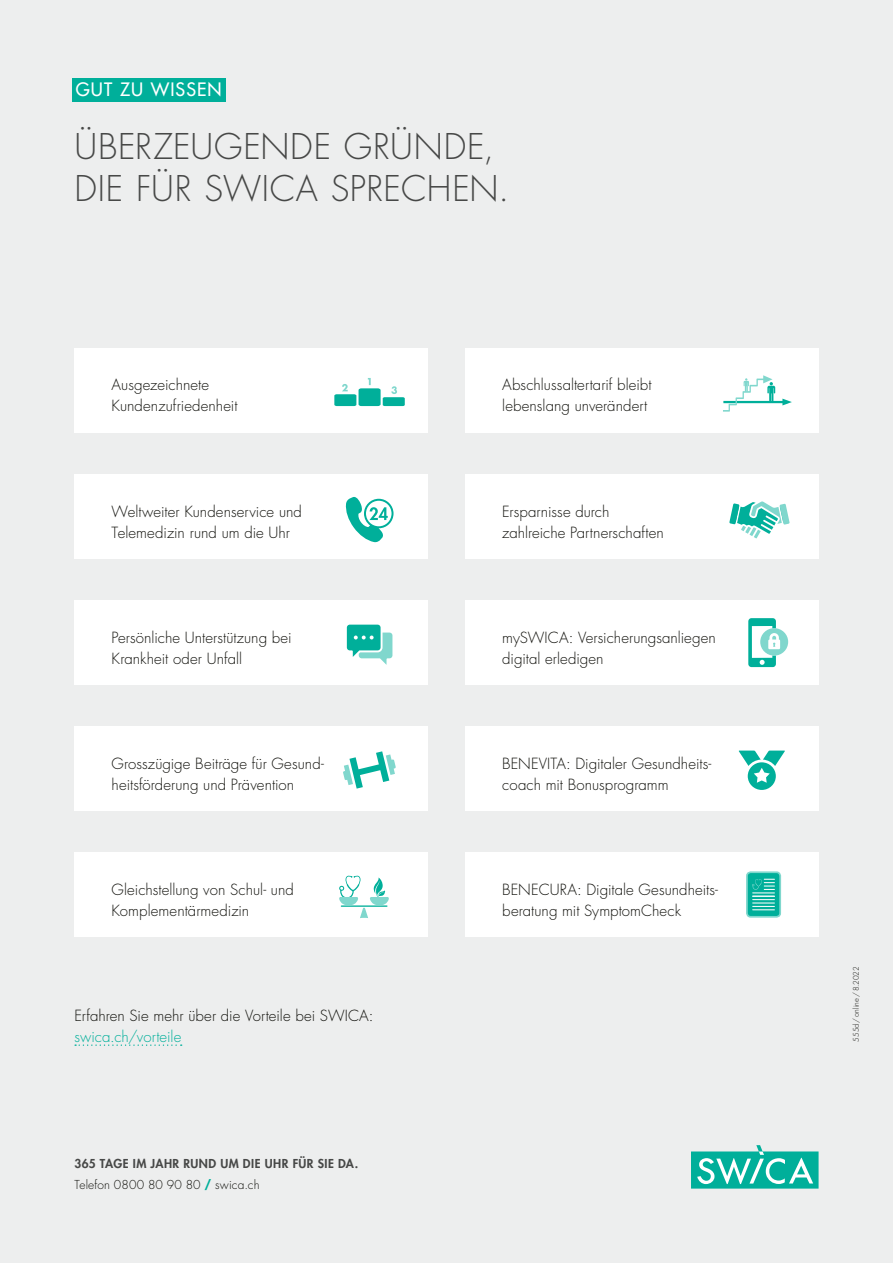
<style>
.page{position:relative;width:893px;height:1263px;background:#edeeee}
.page>*{position:absolute;margin:0;border:0;box-sizing:border-box;transform-origin:0 0}
.t1{font:300 34.5px/42px "Futura Std";letter-spacing:.02em;color:#474847}
.t2{font:500 18px "Futura Std";letter-spacing:.055em;color:#fff}
.t3{font:300 15px/21px "Futura Std";color:#12120d}
.t4{font:300 15px "Futura Std";letter-spacing:.005em;color:#00af9a}
.t5{font:800 12px/21px "Futura Std";letter-spacing:.04em;color:#474847}
.t6{font:300 7.5px "Futura Std";color:#12120d}
.s1{font-weight:300;color:#12120d}
.s2{font-weight:700;color:#00af9a}
</style>
<div class="page">
<svg style="left:691px;top:1145px;width:128px;height:43px"></svg>
<div style="left:72px;top:78px;width:154px;height:23px;background:#00af9a"></div>
<svg style="left:75px;top:1044px;width:107px;height:2px"></svg>
<div style="left:465px;top:600px;width:354px;height:84px;background:#fff"></div>
<div style="left:74px;top:348px;width:354px;height:84px;background:#fff"></div>
<div style="left:74px;top:852px;width:354px;height:85px;background:#fff"></div>
<div style="left:465px;top:348px;width:354px;height:84px;background:#fff"></div>
<div style="left:74px;top:726px;width:354px;height:84px;background:#fff"></div>
<div style="left:74px;top:600px;width:354px;height:84px;background:#fff"></div>
<div style="left:74px;top:474px;width:354px;height:84px;background:#fff"></div>
<div style="left:465px;top:474px;width:354px;height:84px;background:#fff"></div>
<div style="left:465px;top:726px;width:354px;height:84px;background:#fff"></div>
<div style="left:465px;top:852px;width:354px;height:84px;background:#fff"></div>
<hr style="left:724px;top:401px;width:62px;height:2px;background:#00af9a">
<svg style="left:782px;top:399px;width:10px;height:6px"></svg>
<svg style="left:723px;top:375px;width:52px;height:37px"></svg>
<svg style="left:339px;top:876px;width:50px;height:42px"></svg>
<svg style="left:346px;top:497px;width:48px;height:45px"></svg>
<svg style="left:729px;top:501px;width:61px;height:37px"></svg>
<svg style="left:347px;top:625px;width:45px;height:40px"></svg>
<svg style="left:334px;top:378px;width:71px;height:28px"></svg>
<svg style="left:343px;top:751px;width:53px;height:38px"></svg>
<svg style="left:739px;top:750px;width:46px;height:40px"></svg>
<div style="left:747px;top:872px;width:33px;height:45px;background:#00af9a;border-radius:4px"></div>
<div style="left:746px;top:871px;width:35px;height:47px;border:2px solid #80d7cd;border-radius:4px"></div>
<svg style="left:752px;top:879px;width:22px;height:31px"></svg>
<svg style="left:748px;top:618px;width:40px;height:49px"></svg>
<p class="t2" style="left:76px;top:79px;width:147px">GUT ZU WISSEN</p>
<h1 class="t1" style="left:74px;top:127px;width:436px">ÜBERZEUGENDE GRÜNDE,<br>DIE FÜR SWICA SPRECHEN.</h1>
<p class="t3" style="left:112px;top:375px;width:127px">Ausgezeichnete<br>Kundenzufriedenheit</p>
<p class="t3" style="left:502px;top:375px;width:151px">Abschlussaltertarif bleibt lebenslang unverändert</p>
<p class="t3" style="left:112px;top:501px;width:192px">Weltweiter Kundenservice und<br>Telemedizin rund um die Uhr</p>
<p class="t3" style="left:502px;top:501px;width:163px">Ersparnisse durch zahlreiche Partnerschaften</p>
<p class="t3" style="left:112px;top:627px;width:182px">Persönliche Unterstützung bei<br>Krankheit oder Unfall</p>
<p class="t3" style="left:112px;top:753px;width:214px">Grosszügige Beiträge für Gesund&shy;heitsförderung und Prävention</p>
<p class="t3" style="left:112px;top:879px;width:184px">Gleichstellung von Schul- und<br>Komplementärmedizin</p>
<p class="t3" style="left:74px;top:1005px;width:300px">Erfahren Sie mehr über die Vorteile bei SWICA:</p>
<p class="t4" style="left:74px;top:1027px;width:108px">swica.ch/vorteile</p>
<p class="t5" style="left:74px;top:1153px;width:285px">365 TAGE IM JAHR RUND UM DIE UHR FÜR SIE DA.<br><span class="s1">Telefon 0800 80 90 80</span> <span class="s2">/</span> <span class="s1">swica.ch</span></p>
<p class="t3" style="left:502px;top:627px;width:215px">mySWICA: Versicherungsanliegen digital erledigen</p>
<p class="t3" style="left:502px;top:753px;width:210px">BENEVITA: Digitaler Gesundheits&shy;coach mit Bonusprogramm</p>
<p class="t3" style="left:502px;top:879px;width:217px">BENECURA: Digitale Gesundheits&shy;beratung mit SymptomCheck</p>
<p class="t6" style="left:852px;top:1041px;width:77px;rotate:-90deg">555d/online/8.2022</p>
</div>
